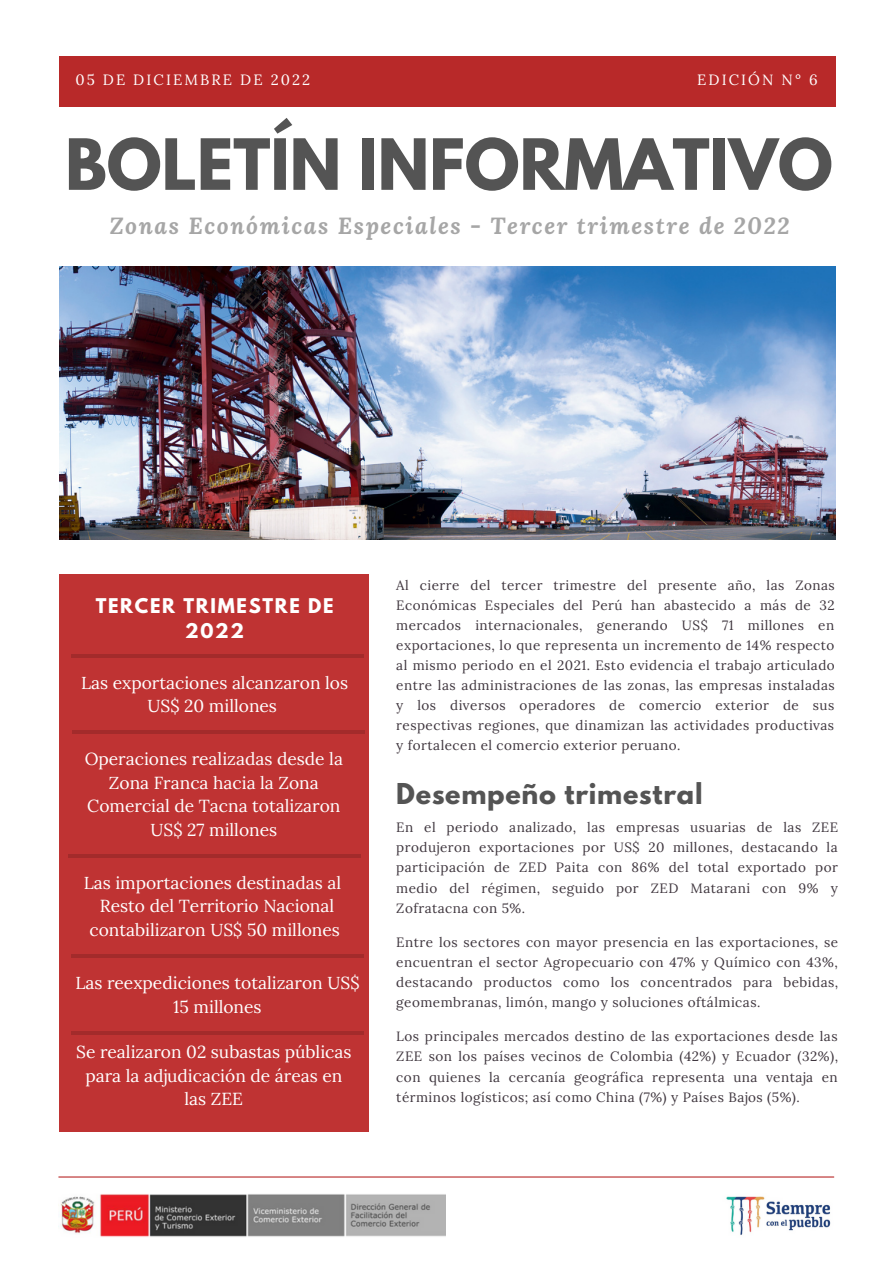
<style>
.page{position:relative;width:893px;height:1264px;background:#fff}
.page>*{position:absolute;margin:0;border:0;box-sizing:border-box;transform-origin:0 0}
.t1{font:700 62.55px "League Spartan";color:#545454}
.t2{font:700 25.5px "League Spartan";letter-spacing:.03em;color:#545454}
.t3{font:italic 700 23.1px "Lora";letter-spacing:.07em;color:#a6a6a6}
.t4{font:700 18px/24.8px "League Spartan";letter-spacing:.095em;color:#fff;text-align:center}
.t5{font:17.4px/23.5px "Lora";color:#fff;text-align:center}
.t6{font:14.85px "Lora";letter-spacing:.14em;color:#fff}
.t7{font:13.5px/20.2px "Lora";letter-spacing:.035em;color:#3f363e;text-align:justify}
</style>
<div class="page">
<div style="left:59px;top:56px;width:776px;height:51px;background:#b82929"></div>
<img style="left:59px;top:266px;width:776px;height:273px">
<div style="left:60px;top:574px;width:309px;height:558px;background:#bf3333"></div>
<hr style="left:71px;top:654px;width:292px;height:3px;background:#000">
<hr style="left:73px;top:730px;width:292px;height:4px;background:#a32b2b">
<hr style="left:69px;top:854px;width:291px;height:3px;background:#000">
<hr style="left:71px;top:954px;width:292px;height:4px;background:#a32b2b">
<hr style="left:59px;top:1176px;width:774px;height:1px;background:#b82929">
<img style="left:58px;top:1194px;width:387px;height:43px">
<img style="left:726px;top:1196px;width:105px;height:39px">
<hr style="left:71px;top:1031px;width:292px;height:3px;background:#000">
<p class="t6" style="left:75px;top:70px;width:236px">05 DE DICIEMBRE DE 2022</p>
<p class="t6" style="left:697px;top:70px;width:122px">EDICIÓN N° 6</p>
<h1 class="t1" style="left:65px;top:133px;width:769px">BOLETÍN INFORMATIVO</h1>
<h3 class="t3" style="left:110px;top:210px;width:681px">Zonas Económicas Especiales - Tercer trimestre de 2022</h3>
<h3 class="t4" style="left:96px;top:596px;width:239px">TERCER TRIMESTRE DE<br>2022</h3>
<p class="t5" style="left:81px;top:670px;width:268px">Las exportaciones alcanzaron los<br>US$ 20 millones</p>
<p class="t5" style="left:85px;top:747px;width:260px">Operaciones realizadas desde la<br>Zona Franca hacia la Zona<br>Comercial de Tacna totalizaron<br>US$ 27 millones</p>
<p class="t5" style="left:84px;top:870px;width:259px">Las importaciones destinadas al<br>Resto del Territorio Nacional contabilizaron US$ 50 millones</p>
<p class="t5" style="left:75px;top:970px;width:285px">Las reexpediciones totalizaron US$<br>15 millones</p>
<p class="t5" style="left:76px;top:1039px;width:277px">Se realizaron 02 subastas públicas para la adjudicación de áreas en las ZEE</p>
<p class="t7" style="left:396px;top:575px;width:440px">Al cierre del tercer trimestre del presente año, las Zonas Económicas Especiales del Perú han abastecido a más de 32 mercados internacionales, generando US$ 71 millones en exportaciones, lo que representa un incremento de 14% respecto al mismo periodo en el 2021. Esto evidencia el trabajo articulado entre las administraciones de las zonas, las empresas instaladas y los diversos operadores de comercio exterior de sus respectivas regiones, que dinamizan las actividades productivas y fortalecen el comercio exterior peruano.</p>
<h2 class="t2" style="left:396px;top:780px;width:308px">Desempeño trimestral</h2>
<p class="t7" style="left:396px;top:816px;width:443px">En el periodo analizado, las empresas usuarias de las ZEE produjeron exportaciones por US$ 20 millones, destacando la participación de ZED Paita con 86% del total exportado por medio del régimen, seguido por ZED Matarani con 9% y Zofratacna con 5%.</p>
<p class="t7" style="left:396px;top:931px;width:443px">Entre los sectores con mayor presencia en las exportaciones, se encuentran el sector Agropecuario con 47% y Químico con 43%, destacando productos como los concentrados para bebidas, geomembranas, limón, mango y soluciones oftálmicas.</p>
<p class="t7" style="left:396px;top:1026px;width:443px">Los principales mercados destino de las exportaciones desde las ZEE son los países vecinos de Colombia (42%) y Ecuador (32%), con quienes la cercanía geográfica representa una ventaja en términos logísticos; así como China (7%) y Países Bajos (5%).</p>
</div>
